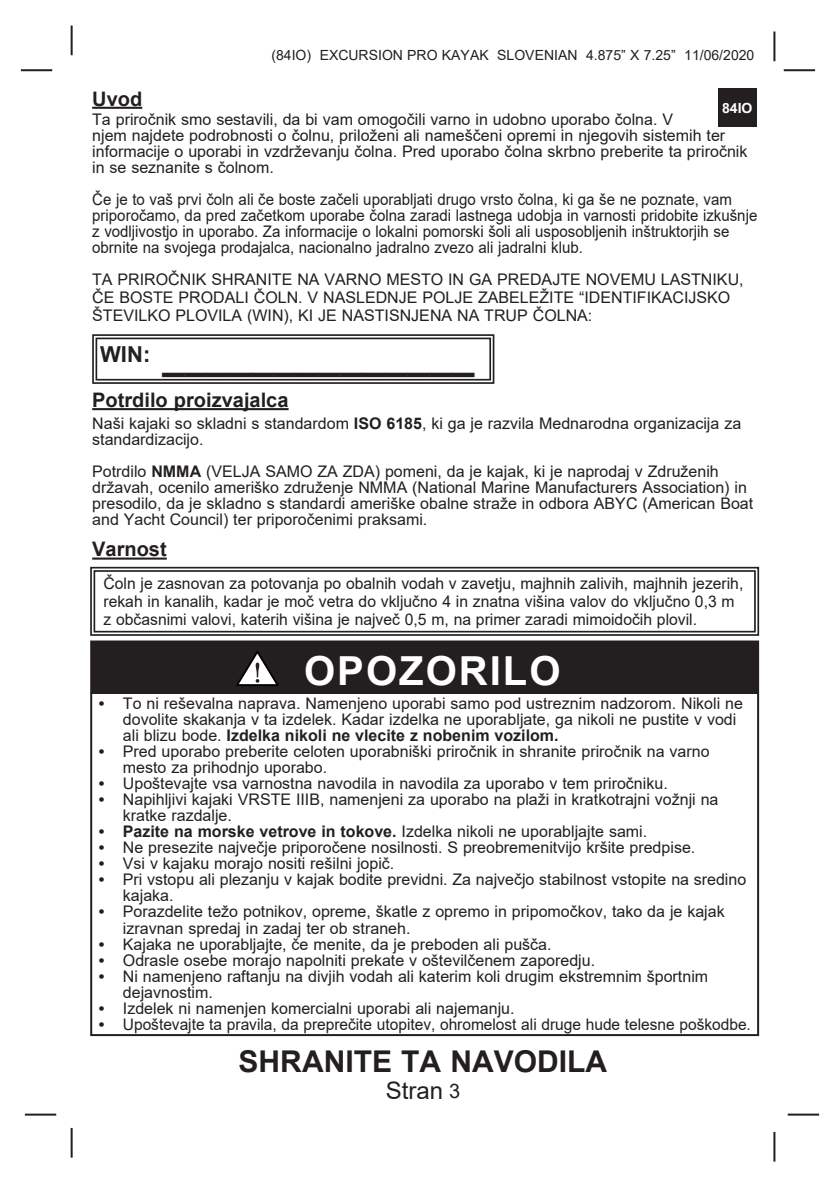
<style>
.page{position:relative;width:840px;height:1191px;background:#fff}
.page>*{position:absolute;margin:0;border:0;box-sizing:border-box;transform-origin:0 0}
.t1{font:700 40px "Arial";color:#231f20}
.t2{font:700 40px "Arial";letter-spacing:.05em;color:#fff}
.t3{font:700 30px "Arial";color:#231f20}
.t4{font:24px "Arial";color:#231f20}
.body{font:700 20px "Arial";color:#231f20}
.body-2{font:16px/16px "Arial";color:#231f20}
.body-3{font:16px/16px "Arial";color:#231f20;scale:.94 1}
.t5{font:14px "Arial";color:#231f20}
.t6{font:700 14px "Arial";color:#fff}
.s1{font-weight:700}
.s2{font-size:20px}
</style>
<div class="page">
<hr style="left:21px;top:69px;width:31px;height:2px;background:#231f20">
<hr style="left:25px;top:1113px;width:31px;height:2px;background:#231f20">
<hr style="left:783px;top:69px;width:31px;height:2px;background:#231f20">
<hr style="left:787px;top:1113px;width:31px;height:2px;background:#231f20">
<hr style="left:71px;top:26px;width:2px;height:29px;background:#231f20">
<hr style="left:773px;top:32px;width:2px;height:29px;background:#231f20">
<hr style="left:71px;top:1128px;width:2px;height:29px;background:#231f20">
<hr style="left:773px;top:1132px;width:2px;height:29px;background:#231f20">
<div style="left:717px;top:88px;width:39px;height:38px;background:#231f20"></div>
<hr style="left:92px;top:107px;width:50px;height:2px;background:#231f20">
<hr style="left:92px;top:408px;width:196px;height:2px;background:#231f20">
<hr style="left:92px;top:557px;width:75px;height:2px;background:#231f20">
<svg style="left:90px;top:566px;width:669px;height:70px"></svg>
<div style="left:93px;top:570px;width:662px;height:62px;border:2px solid #231f20"></div>
<div style="left:91px;top:641px;width:666px;height:52px;background:#231f20"></div>
<svg style="left:236px;top:651px;width:42px;height:35px"></svg>
<svg style="left:92px;top:334px;width:403px;height:50px"></svg>
<div style="left:95px;top:337px;width:396px;height:43px;border:2px solid #231f20"></div>
<p class="t5" style="left:271px;top:46px;width:484px">(84IO) EXCURSION PRO KAYAK SLOVENIAN 4.875” X 7.25” 11/06/2020</p>
<p class="body" style="left:92px;top:85px;width:52px">Uvod</p>
<p class="body-2" style="left:92px;top:111px;width:582px">Ta priročnik smo sestavili, da bi vam omogočili varno in udobno uporabo čolna. V</p>
<p class="body-2" style="left:92px;top:127px;width:656px">njem najdete podrobnosti o čolnu, priloženi ali nameščeni opremi in njegovih sistemih ter informacije o uporabi in vzdrževanju čolna. Pred uporabo čolna skrbno preberite ta priročnik in se seznanite s čolnom.</p>
<p class="body-3" style="left:92px;top:191px;width:708px">Če je to vaš prvi čoln ali če boste začeli uporabljati drugo vrsto čolna, ki ga še ne poznate, vam priporočamo, da pred začetkom uporabe čolna zaradi lastnega udobja in varnosti pridobite izkušnje z vodljivostjo in uporabo. Za informacije o lokalni pomorski šoli ali usposobljenih inštruktorjih se obrnite na svojega prodajalca, nacionalno jadralno zvezo ali jadralni klub.</p>
<p class="body-2" style="left:92px;top:270px;width:652px;line-height:18px">TA PRIROČNIK SHRANITE NA VARNO MESTO IN GA PREDAJTE NOVEMU LASTNIKU,<br>ČE BOSTE PRODALI ČOLN. V NASLEDNJE POLJE ZABELEŽITE “IDENTIFIKACIJSKO<br>ŠTEVILKO PLOVILA (WIN), KI JE NASTISNJENA NA TRUP ČOLNA:</p>
<p class="t6" style="left:721px;top:98px;width:32px">84IO</p>
<p class="t1" style="left:100px;top:326px;width:375px"><sup>WIN:</sup> ______________</p>
<p class="body" style="left:92px;top:386px;width:198px">Potrdilo proizvajalca</p>
<p class="body-2" style="left:92px;top:415px;width:650px">Naši kajaki so skladni s standardom <span class="s1">ISO 6185</span>, ki ga je razvila Mednarodna organizacija za</p>
<p class="body-2" style="left:92px;top:431px;width:113px">standardizacijo.</p>
<p class="body-2" style="left:92px;top:463px;width:662px">Potrdilo <span class="s1">NMMA</span> (VELJA SAMO ZA ZDA) pomeni, da je kajak, ki je naprodaj v Združenih državah, ocenilo ameriško združenje NMMA (National Marine Manufacturers Association) in presodilo, da je skladno s standardi ameriške obalne straže in odbora ABYC (American Boat and Yacht Council) ter priporočenimi praksami.</p>
<p class="body" style="left:92px;top:535px;width:76px">Varnost</p>
<p class="body-2" style="left:103px;top:575px;width:641px">Čoln je zasnovan za potovanja po obalnih vodah v zavetju, majhnih zalivih, majhnih jezerih,</p>
<p class="body-2" style="left:103px;top:593px;width:632px">rekah in kanalih, kadar je moč vetra do vključno 4 in znatna višina valov do vključno 0,3 m</p>
<p class="body-2" style="left:103px;top:611px;width:594px">z občasnimi valovi, katerih višina je največ 0,5 m, na primer zaradi mimoidočih plovil.</p>
<p class="t2" style="left:304px;top:642px;width:258px">OPOZORILO</p>
<p class="body-2" style="left:123px;top:695px;width:621px;text-indent:-24px"><span class="s1">•</span> To ni reševalna naprava. Namenjeno uporabi samo pod ustreznim nadzorom. Nikoli ne dovolite skakanja v ta izdelek. Kadar izdelka ne uporabljate, ga nikoli ne pustite v vodi ali blizu bode. <span class="s1">Izdelka nikoli ne vlecite z nobenim vozilom.</span></p>
<p class="body-2" style="left:123px;top:743px;width:588px;text-indent:-24px"><span class="s1">•</span> Pred uporabo preberite celoten uporabniški priročnik in shranite priročnik na varno mesto za prihodnjo uporabo.</p>
<p class="body-2" style="left:99px;top:775px;width:570px"><span class="s1">•</span> Upoštevajte vsa varnostna navodila in navodila za uporabo v tem priročniku.</p>
<p class="body-2" style="left:123px;top:791px;width:596px;text-indent:-24px"><span class="s1">•</span> Napihljivi kajaki VRSTE IIIB, namenjeni za uporabo na plaži in kratkotrajni vožnji na kratke razdalje.</p>
<p class="body-2" style="left:99px;top:823px;width:549px"><span class="s1">• Pazite na morske vetrove in tokove.</span> Izdelka nikoli ne uporabljajte sami.</p>
<p class="body-2" style="left:99px;top:839px;width:597px"><span class="s1">•</span> Ne presezite največje priporočene nosilnosti. S preobremenitvijo kršite predpise.</p>
<p class="body-2" style="left:99px;top:855px;width:297px"><span class="s1">•</span> Vsi v kajaku morajo nositi rešilni jopič.</p>
<p class="body-2" style="left:123px;top:871px;width:624px;text-indent:-24px"><span class="s1">•</span> Pri vstopu ali plezanju v kajak bodite previdni. Za največjo stabilnost vstopite na sredino kajaka.</p>
<p class="body-2" style="left:123px;top:903px;width:603px;text-indent:-24px"><span class="s1">•</span> Porazdelite težo potnikov, opreme, škatle z opremo in pripomočkov, tako da je kajak izravnan spredaj in zadaj ter ob straneh.</p>
<p class="body-2" style="left:99px;top:935px;width:454px"><span class="s1">•</span> Kajaka ne uporabljajte, če menite, da je preboden ali pušča.</p>
<p class="body-2" style="left:99px;top:951px;width:497px"><span class="s1">•</span> Odrasle osebe morajo napolniti prekate v oštevilčenem zaporedju.</p>
<p class="body-2" style="left:123px;top:967px;width:586px;text-indent:-24px"><span class="s1">•</span> Ni namenjeno raftanju na divjih vodah ali katerim koli drugim ekstremnim športnim dejavnostim.</p>
<p class="body-2" style="left:99px;top:999px;width:417px"><span class="s1">•</span> Izdelek ni namenjen komercialni uporabi ali najemanju.</p>
<p class="body-2" style="left:99px;top:1015px;width:653px"><span class="s1">•</span> Upoštevajte ta pravila, da preprečite utopitev, ohromelost ali druge hude telesne poškodbe.</p>
<h2 class="t3" style="left:238px;top:1040px;width:370px">SHRANITE TA NAVODILA</h2>
<h3 class="t4" style="left:385px;top:1074px;width:76px">Stran <span class="s2">3</span></h3>
</div>
